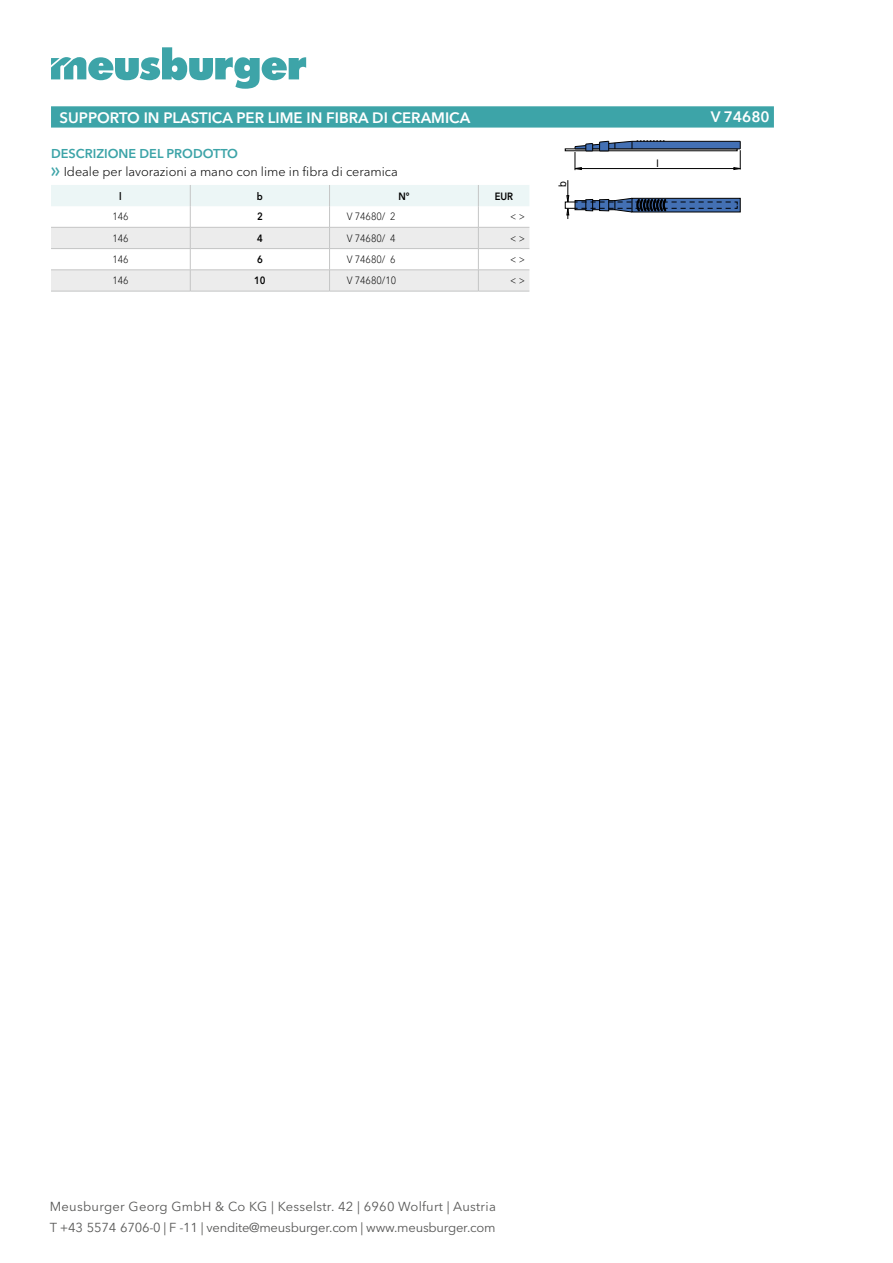
<style>
.page{position:relative;width:893px;height:1263px;background:#fff}
.page>*{position:absolute;margin:0;border:0;box-sizing:border-box;transform-origin:0 0}
.t1{font:600 15px "Avenir Next W1 G";color:#fff}
.t2{font:12.9px/20.7px "Avenir Next W1 G";letter-spacing:-.005em;color:#585857}
.t3{font:300 12.75px/18px "Avenir Next W1 G";color:#000}
.t4{font:300 10.5px "Avenir Next W1 G";color:#000;scale:.9 1}
.t5{font:600 10.5px "Avenir Next W1 G";color:#000;scale:.9 1}
.t6{font:10.5px "Arial";color:#000}
.s1{font-weight:600;color:#3da4a8}
.s2{font-family:"Meusburger Sonderzeichen";font-weight:400;color:#3da4a8}
</style>
<div class="page">
<svg style="left:51px;top:47px;width:255px;height:42px"></svg>
<svg style="left:51px;top:106px;width:723px;height:22px;background:#43a7aa"></svg>
<hr style="left:51px;top:291px;width:139px;height:1px;background:#c4c5c5">
<hr style="left:190px;top:291px;width:140px;height:1px;background:#c4c5c5">
<hr style="left:330px;top:291px;width:148px;height:1px;background:#c4c5c5">
<hr style="left:478px;top:291px;width:51px;height:1px;background:#c4c5c5">
<svg style="left:51px;top:185px;width:478px;height:106px"></svg>
<div style="left:565px;top:202px;width:10px;height:7px;border:1px solid #000"></div>
<svg style="left:575px;top:197px;width:165px;height:16px;background:#4b6388"></svg>
<svg style="left:574px;top:140px;width:167px;height:30px"></svg>
<svg style="left:566px;top:180px;width:3px;height:22px"></svg>
<svg style="left:566px;top:208px;width:3px;height:11px"></svg>
<p class="t1" style="left:60px;top:108px;width:412px">SUPPORTO IN PLASTICA PER LIME IN FIBRA DI CERAMICA</p>
<p class="t1" style="left:711px;top:108px;width:60px">V 74680</p>
<p class="t3" style="left:51px;top:145px;width:348px"><span class="s1">DESCRIZIONE DEL PRODOTTO<br></span><span class="s2">f</span> Ideale per lavorazioni a mano con lime in fibra di ceramica</p>
<p class="t5" style="left:119px;top:190px;width:4px">l</p>
<p class="t5" style="left:257px;top:190px;width:8px">b</p>
<p class="t5" style="left:398px;top:190px;width:14px">N°</p>
<p class="t5" style="left:495px;top:190px;width:22px">EUR</p>
<p class="t4" style="left:112px;top:210px;width:20px">146</p>
<p class="t5" style="left:257px;top:210px;width:8px">2</p>
<p class="t4" style="left:347px;top:210px;width:56px">V 74680/ 2</p>
<p class="t4" style="left:510px;top:210px;width:18px">&lt; &gt;</p>
<p class="t4" style="left:112px;top:232px;width:20px">146</p>
<p class="t5" style="left:257px;top:232px;width:8px">4</p>
<p class="t4" style="left:347px;top:232px;width:56px">V 74680/ 4</p>
<p class="t4" style="left:510px;top:232px;width:18px">&lt; &gt;</p>
<p class="t4" style="left:112px;top:253px;width:20px">146</p>
<p class="t5" style="left:257px;top:253px;width:8px">6</p>
<p class="t4" style="left:347px;top:253px;width:56px">V 74680/ 6</p>
<p class="t4" style="left:510px;top:253px;width:18px">&lt; &gt;</p>
<p class="t4" style="left:112px;top:274px;width:20px">146</p>
<p class="t5" style="left:254px;top:274px;width:14px">10</p>
<p class="t4" style="left:347px;top:274px;width:56px">V 74680/10</p>
<p class="t4" style="left:510px;top:274px;width:18px">&lt; &gt;</p>
<p class="t6" style="left:657px;top:156px;width:4px">l</p>
<p class="t6" style="left:555px;top:187px;width:7px;rotate:-90deg">b</p>
<p class="t2" style="left:50px;top:1196px;width:448px">Meusburger Georg GmbH &amp; Co KG | Kesselstr. 42 | 6960 Wolfurt | Austria<br>T +43 5574 6706-0 | F -11 | vendite@meusburger.com | www.meusburger.com</p>
</div>
